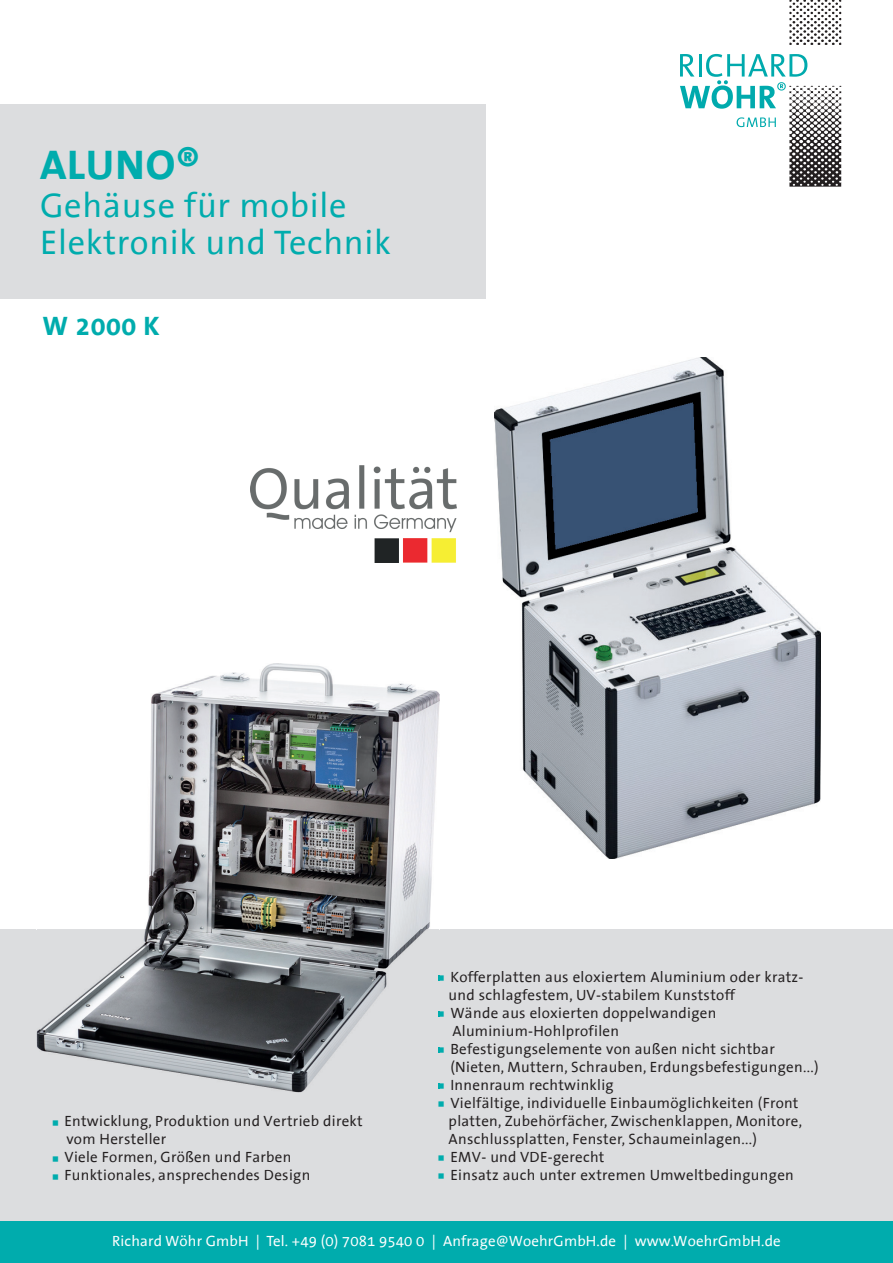
<style>
.page{position:relative;width:893px;height:1263px;background:#fff}
.page>*{position:absolute;margin:0;border:0;box-sizing:border-box;transform-origin:0 0}
.t1{font:700 42px "The Sans Office";letter-spacing:.02em;color:#00acad}
.t2{font:34.5px/37.5px "The Sans Office";letter-spacing:.02em;color:#00acad}
.t3{font:700 27px "The Sans Office";color:#00acad}
.t4{font:15px/18px "The Sans Office";letter-spacing:.02em;color:#231f20}
.t5{font:15px "The Sans Office";letter-spacing:.01em;color:#fff}
.s1{color:#00acad}
</style>
<div class="page">
<div style="left:0;top:1220px;width:893px;height:43px;background:#00acad"></div>
<div style="left:0;top:929px;width:893px;height:291px;background:#dcdddf"></div>
<img style="left:495px;top:357px;width:326px;height:501px">
<img style="left:37px;top:664px;width:402px;height:428px">
<svg style="left:438px;top:988px;width:1px;height:15px"></svg>
<svg style="left:438px;top:1024px;width:1px;height:15px"></svg>
<svg style="left:438px;top:1060px;width:1px;height:15px"></svg>
<img style="left:251px;top:466px;width:205px;height:97px">
<div style="left:0;top:104px;width:485px;height:194px;background:#dcdddf"></div>
<svg style="left:789px;top:0;width:52px;height:45px"></svg>
<svg style="left:680px;top:54px;width:161px;height:133px"></svg>
<h1 class="t1" style="left:40px;top:143px;width:161px">ALUNO®</h1>
<h2 class="t2" style="left:40px;top:188px;width:352px">Gehäuse für mobile<br>Elektronik und Technik</h2>
<h3 class="t3" style="left:43px;top:312px;width:119px">W 2000 K</h3>
<p class="t4" style="left:66px;top:1113px;width:298px;text-indent:-15px"><span class="s1">○</span> Entwicklung, Produktion und Vertrieb direkt vom Hersteller</p>
<p class="t4" style="left:52px;top:1149px;width:241px"><span class="s1">○</span> Viele Formen, Größen und Farben</p>
<p class="t4" style="left:52px;top:1167px;width:260px"><span class="s1">○</span> Funktionales, ansprechendes Design</p>
<p class="t4" style="left:449px;top:968px;width:356px;text-indent:-11px"><span class="s1">○</span> Kofferplatten aus eloxiertem Aluminium oder kratz&shy;und schlagfestem, UV-stabilem Kunststoff</p>
<p class="t4" style="left:452px;top:1004px;width:266px;text-indent:-15px"><span class="s1">○</span> Wände aus eloxierten doppelwandigen<br>Aluminium-Hohlprofilen</p>
<p class="t4" style="left:450px;top:1040px;width:370px;text-indent:-13px"><span class="s1">○</span> Befestigungselemente von außen nicht sichtbar (Nieten, Muttern, Schrauben, Erdungsbefestigungen...)</p>
<p class="t4" style="left:438px;top:1076px;width:178px"><span class="s1">○</span> Innenraum rechtwinklig</p>
<p class="t4" style="left:449px;top:1094px;width:355px;text-indent:-11px"><span class="s1">○</span> Vielfältige, individuelle Einbaumöglichkeiten (Front platten, Zubehörfächer, Zwischenklappen, Monitore,<br>Anschlussplatten, Fenster, Schaumeinlagen...)</p>
<p class="t4" style="left:438px;top:1148px;width:168px"><span class="s1">○</span> EMV- und VDE-gerecht</p>
<p class="t4" style="left:438px;top:1166px;width:358px"><span class="s1">○</span> Einsatz auch unter extremen Umweltbedingungen</p>
<p class="t5" style="left:112px;top:1234px;width:670px">Richard Wöhr GmbH | Tel. +49 (0) 7081 9540 0 | Anfrage@WoehrGmbH.de | www.WoehrGmbH.de</p>
</div>
